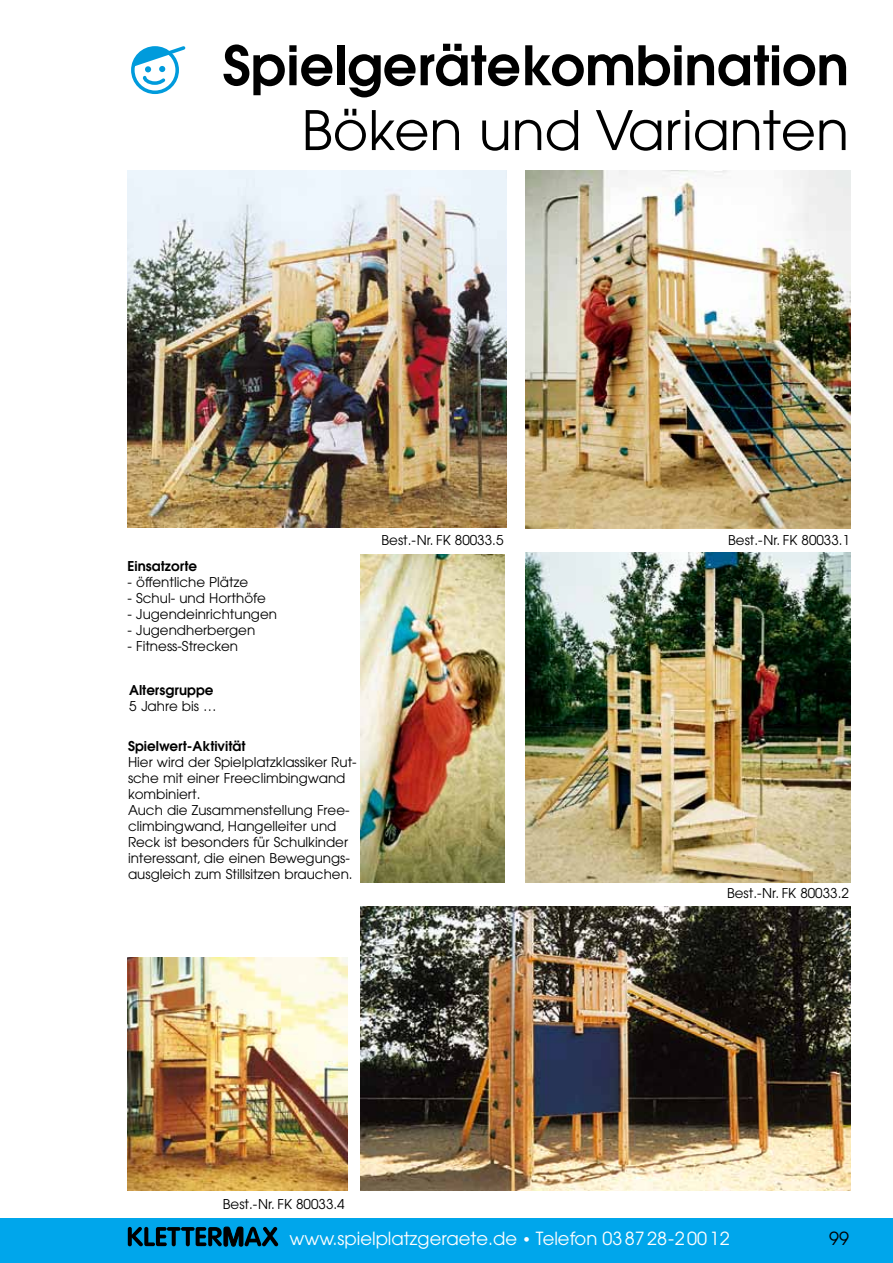
<style>
.page{position:relative;width:893px;height:1263px;background:#fff}
.page>*{position:absolute;margin:0;border:0;box-sizing:border-box;transform-origin:0 0}
.t1{font:600 54px "Avant Garde";color:#000}
.t2{font:54px "Avant Garde";color:#000}
.t3{font:18px "Avant Garde";color:#fff}
.t4{font:18px "Avant Garde";color:#000}
.t5{font:13.5px/16px "Avant Garde";color:#000}
.t6{font:600 13.5px "Avant Garde";color:#000}
.s1{font-size:15px}
</style>
<div class="page">
<div style="left:0;top:1218px;width:893px;height:45px;background:#00a6eb"></div>
<svg style="left:128px;top:1227px;width:150px;height:19px"></svg>
<div style="left:131px;top:46px;width:48px;height:48px;border:4px solid #009bdc;border-radius:50%"></div>
<svg style="left:131px;top:46px;width:55px;height:41px"></svg>
<img style="left:360px;top:554px;width:145px;height:328px">
<img style="left:526px;top:553px;width:324px;height:329px">
<img style="left:526px;top:170px;width:324px;height:358px">
<img style="left:360px;top:906px;width:490px;height:284px">
<img style="left:128px;top:958px;width:220px;height:233px">
<img style="left:128px;top:170px;width:378px;height:357px">
<h1 class="t1" style="left:223px;top:30px;width:628px">Spielgerätekombination</h1>
<h1 class="t2" style="left:302px;top:98px;width:549px">Böken und Varianten</h1>
<p class="t6" style="left:128px;top:557px;width:71px">Einsatzorte</p>
<p class="t5" style="left:128px;top:574px;width:122px">- öffentliche Plätze</p>
<p class="t5" style="left:128px;top:590px;width:140px">- Schul- und Horthöfe</p>
<p class="t5" style="left:128px;top:606px;width:151px">- Jugendeinrichtungen</p>
<p class="t5" style="left:128px;top:622px;width:129px">- Jugendherbergen</p>
<p class="t5" style="left:128px;top:638px;width:112px">- Fitness-Strecken</p>
<p class="t6" style="left:129px;top:681px;width:86px">Altersgruppe</p>
<p class="t5" style="left:129px;top:698px;width:89px">5 Jahre bis …</p>
<p class="t6" style="left:128px;top:737px;width:119px">Spielwert-Aktivität</p>
<p class="t5" style="left:128px;top:754px;width:230px">Hier wird der Spielplatzklassiker Rut&shy;sche mit einer Freeclimbingwand kombiniert.<br>Auch die Zusammenstellung Free&shy;climbingwand, Hangelleiter und<br>Reck ist besonders für Schulkinder interessant, die einen Bewegungs&shy;ausgleich zum Stillsitzen brauchen.</p>
<p class="t5" style="left:382px;top:532px;width:123px">Best.-Nr. FK 80033.5</p>
<p class="t5" style="left:223px;top:1196px;width:123px">Best.-Nr. FK 80033.4</p>
<p class="t5" style="left:728px;top:532px;width:123px">Best.-Nr. FK 80033.1</p>
<p class="t5" style="left:727px;top:885px;width:123px">Best.-Nr. FK 80033.2</p>
<h2 class="t3" style="left:289px;top:1228px;width:442px">www.spielplatzgeraete.de <span class="s1">•</span> Telefon 03 8728-20012</h2>
<h2 class="t4" style="left:829px;top:1228px;width:21px">99</h2>
</div>
